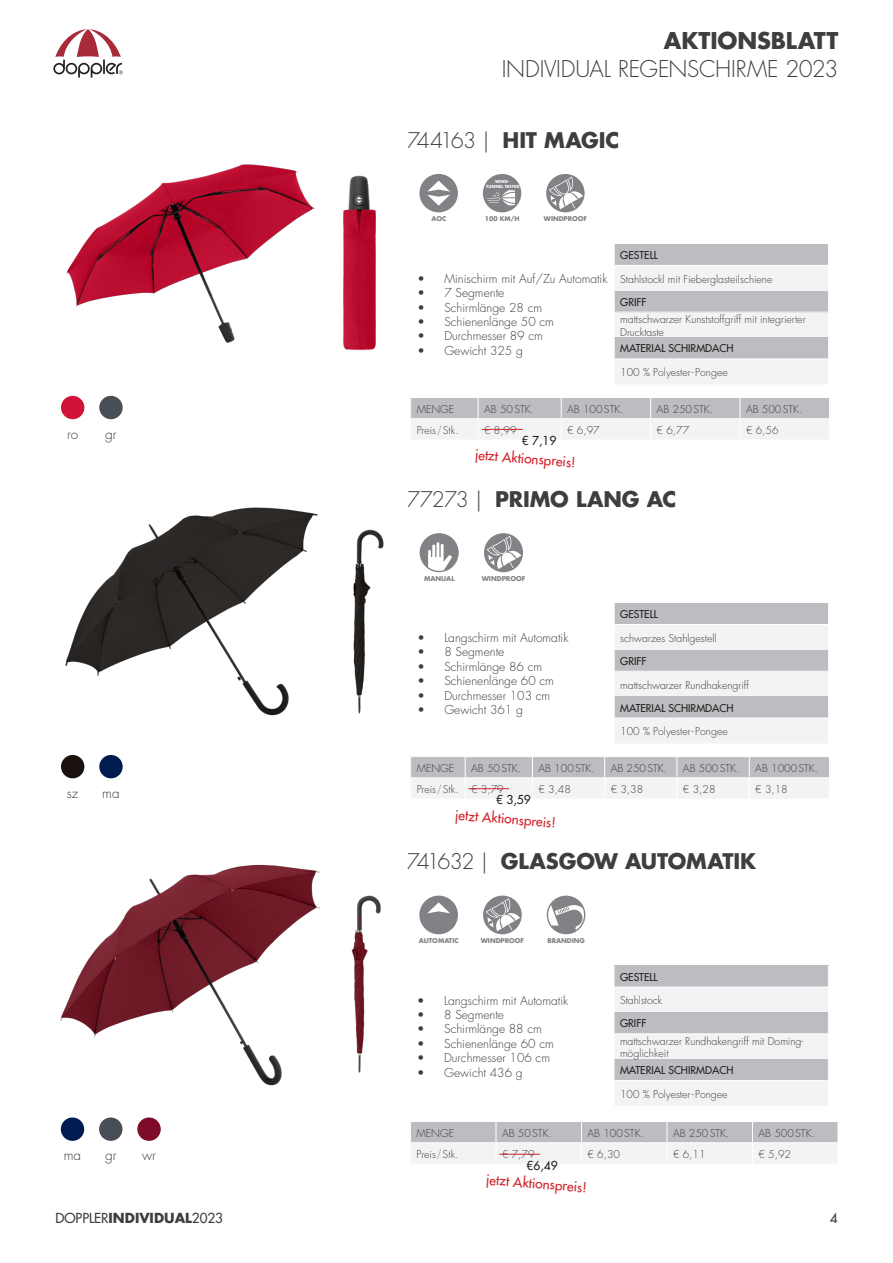
<style>
.page{position:relative;width:893px;height:1263px;background:#fff}
.page>*{position:absolute;margin:0;border:0;box-sizing:border-box;transform-origin:0 0}
.Headline{font:300 22.5px "Futura Std";letter-spacing:-.015em;color:#3e3e3f}
.Headline-2{font:700 22.5px "Futura Std";letter-spacing:-.005em;color:#3e3e3f}
.Headline-3{font:700 21px "Futura Std";letter-spacing:-.005em;color:#3e3e3f}
.t1{font:500 13.5px "Futura Std";color:#d12229}
.t2{font:500 13.5px "Futura Std";color:#3e3e3f}
.t3{font:300 13.5px "Futura Std";color:#3e3e3f}
.t4{font:300 12px "Futura Std";color:#3e3e3f}
.t5{font:500 12px "Futura Std";color:#231f20}
.t6{font:300 10.5px/12.6px "Futura Std";color:#3e3e3f}
.t7{font:500 10.5px "Futura Std";color:#231f20}
.t8{font:700 6.45px "Futura Std";color:#808285}
.t9{font:700 6.3px "Futura Std";color:#7d8082}
.t10{font:700 4.05px/4.9px "Futura Std";letter-spacing:.02em;color:#fff;text-align:center}
.s1{font-weight:300}
.s2{font-weight:700}
</style>
<div class="page">
<img style="left:66px;top:164px;width:250px;height:179px">
<img style="left:65px;top:507px;width:253px;height:209px">
<img style="left:343px;top:175px;width:33px;height:176px">
<img style="left:353px;top:529px;width:31px;height:185px">
<div style="left:419px;top:174px;width:39px;height:38px;background:#808285;border-radius:50%"></div>
<svg style="left:427px;top:181px;width:23px;height:25px"></svg>
<div style="left:483px;top:174px;width:38px;height:38px;background:#808285;border-radius:50%"></div>
<svg style="left:487px;top:190px;width:29px;height:16px"></svg>
<div style="left:546px;top:174px;width:39px;height:38px;background:#808285;border-radius:50%"></div>
<svg style="left:549px;top:176px;width:34px;height:33px"></svg>
<div style="left:420px;top:533px;width:39px;height:39px;background:#808285;border-radius:50%"></div>
<svg style="left:428px;top:542px;width:24px;height:29px"></svg>
<div style="left:484px;top:533px;width:39px;height:39px;background:#808285;border-radius:50%"></div>
<svg style="left:487px;top:536px;width:34px;height:33px"></svg>
<div style="left:61px;top:396px;width:23px;height:23px;background:#d11337;border-radius:50%"></div>
<div style="left:99px;top:396px;width:24px;height:23px;background:#484e56;border-radius:50%"></div>
<div style="left:61px;top:755px;width:23px;height:23px;background:#1a120f;border-radius:50%"></div>
<div style="left:99px;top:755px;width:24px;height:23px;background:#001b50;border-radius:50%"></div>
<svg style="left:614px;top:244px;width:215px;height:140px"></svg>
<svg style="left:614px;top:603px;width:215px;height:140px"></svg>
<svg style="left:410px;top:397px;width:419px;height:42px"></svg>
<svg style="left:410px;top:757px;width:419px;height:41px"></svg>
<svg style="left:53px;top:29px;width:70px;height:49px"></svg>
<hr style="left:482px;top:429px;width:41px;height:1px;background:#d1232a">
<hr style="left:468px;top:788px;width:41px;height:1px;background:#d1232a">
<img style="left:60px;top:864px;width:260px;height:222px">
<img style="left:351px;top:895px;width:30px;height:178px">
<div style="left:419px;top:896px;width:39px;height:38px;background:#808285;border-radius:50%"></div>
<svg style="left:427px;top:902px;width:23px;height:11px"></svg>
<div style="left:483px;top:896px;width:39px;height:38px;background:#808285;border-radius:50%"></div>
<svg style="left:486px;top:898px;width:34px;height:33px"></svg>
<div style="left:547px;top:896px;width:38px;height:38px;background:#808285;border-radius:50%"></div>
<svg style="left:548px;top:905px;width:36px;height:25px"></svg>
<div style="left:61px;top:1117px;width:23px;height:24px;background:#001b50;border-radius:50%"></div>
<div style="left:99px;top:1117px;width:23px;height:24px;background:#484e56;border-radius:50%"></div>
<div style="left:137px;top:1117px;width:24px;height:24px;background:#7e0b28;border-radius:50%"></div>
<svg style="left:614px;top:966px;width:215px;height:140px"></svg>
<svg style="left:410px;top:1121px;width:428px;height:42px"></svg>
<hr style="left:499px;top:1154px;width:41px;height:1px;background:#d1232a">
<p class="Headline-2" style="left:664px;top:26px;width:176px">AKTIONSBLATT</p>
<p class="Headline" style="left:502px;top:55px;width:338px">INDIVIDUAL REGENSCHIRME 2023</p>
<p class="Headline-3" style="left:407px;top:126px;width:214px"><span class="s1">744163 |</span> HIT MAGIC</p>
<p class="t3" style="left:67px;top:425px;width:13px">ro</p>
<p class="t3" style="left:105px;top:425px;width:13px">gr</p>
<p class="t3" style="left:67px;top:785px;width:13px">sz</p>
<p class="t3" style="left:102px;top:785px;width:19px">ma</p>
<p class="t3" style="left:64px;top:1147px;width:19px">ma</p>
<p class="t3" style="left:105px;top:1147px;width:13px">gr</p>
<p class="t3" style="left:142px;top:1147px;width:15px">wr</p>
<p class="t10" style="left:486px;top:179px;width:35px">WIND-<br>TUNNEL TESTED</p>
<p class="t9" style="left:485px;top:214px;width:36px">100 KM/H</p>
<p class="t8" style="left:431px;top:215px;width:16px">AOC</p>
<p class="t8" style="left:483px;top:215px;width:39px">XXX KM/H</p>
<p class="t8" style="left:544px;top:215px;width:45px">WINDPROOF</p>
<p class="t4" style="left:417px;top:271px;width:192px">• Minischirm mit Auf/Zu Automatik</p>
<p class="t4" style="left:417px;top:286px;width:88px">• 7 Segmente</p>
<p class="t4" style="left:417px;top:300px;width:126px">• Schirmlänge 28 cm</p>
<p class="t4" style="left:417px;top:314px;width:138px">• Schienenlänge 50 cm</p>
<p class="t4" style="left:417px;top:329px;width:127px">• Durchmesser 89 cm</p>
<p class="t4" style="left:417px;top:343px;width:107px">• Gewicht 325 g</p>
<p class="t7" style="left:620px;top:248px;width:39px">GESTELL</p>
<p class="t6" style="left:620px;top:273px;width:154px">Stahlstockl mit Fieberglasteilschiene</p>
<p class="t7" style="left:620px;top:295px;width:28px">GRIFF</p>
<p class="t6" style="left:620px;top:313px;width:187px">mattschwarzer Kunststoffgriff mit integrierter<br>Drucktaste</p>
<p class="t7" style="left:620px;top:342px;width:115px">MATERIAL SCHIRMDACH</p>
<p class="t6" style="left:620px;top:366px;width:109px">100 % Polyester- Pongee</p>
<p class="t6" style="left:417px;top:403px;width:39px">MENGE</p>
<p class="t6" style="left:484px;top:403px;width:51px">AB 50STK.</p>
<p class="t6" style="left:567px;top:403px;width:58px">AB 100STK.</p>
<p class="t6" style="left:657px;top:403px;width:58px">AB 250STK.</p>
<p class="t6" style="left:746px;top:403px;width:58px">AB 500STK.</p>
<p class="t6" style="left:417px;top:424px;width:44px">Preis/ Stk.</p>
<p class="t6" style="left:484px;top:424px;width:34px">€ 8,99</p>
<p class="t6" style="left:567px;top:424px;width:34px">€ 6,97</p>
<p class="t6" style="left:657px;top:424px;width:34px">€ 6,77</p>
<p class="t6" style="left:746px;top:424px;width:34px">€ 6,56</p>
<p class="t5" style="left:522px;top:433px;width:36px">€ 7,19</p>
<p class="t1" style="left:476px;top:446px;width:102px;rotate:4deg">jetzt Aktionspreis!</p>
<p class="Headline-3" style="left:407px;top:485px;width:271px"><span class="s1">77273 |</span> PRIMO LANG AC</p>
<p class="t8" style="left:424px;top:575px;width:32px">MANUAL</p>
<p class="t8" style="left:482px;top:575px;width:45px">WINDPROOF</p>
<p class="t4" style="left:417px;top:630px;width:153px">• Langschirm mit Automatik</p>
<p class="t4" style="left:417px;top:645px;width:88px">• 8 Segmente</p>
<p class="t4" style="left:417px;top:659px;width:126px">• Schirmlänge 86 cm</p>
<p class="t4" style="left:417px;top:673px;width:138px">• Schienenlänge 60 cm</p>
<p class="t4" style="left:417px;top:688px;width:134px">• Durchmesser 103 cm</p>
<p class="t4" style="left:417px;top:702px;width:107px">• Gewicht 361 g</p>
<p class="t7" style="left:620px;top:607px;width:39px">GESTELL</p>
<p class="t6" style="left:620px;top:632px;width:98px">schwarzes Stahlgestell</p>
<p class="t7" style="left:620px;top:654px;width:28px">GRIFF</p>
<p class="t6" style="left:620px;top:679px;width:130px">mattschwarzer Rundhakengriff</p>
<p class="t7" style="left:620px;top:701px;width:115px">MATERIAL SCHIRMDACH</p>
<p class="t6" style="left:620px;top:725px;width:109px">100 % Polyester- Pongee</p>
<p class="t6" style="left:417px;top:762px;width:39px">MENGE</p>
<p class="t6" style="left:471px;top:762px;width:51px">AB 50STK.</p>
<p class="t6" style="left:538px;top:762px;width:58px">AB 100STK.</p>
<p class="t6" style="left:611px;top:762px;width:58px">AB 250STK.</p>
<p class="t6" style="left:683px;top:762px;width:58px">AB 500STK.</p>
<p class="t6" style="left:755px;top:762px;width:64px">AB 1000STK.</p>
<p class="t6" style="left:417px;top:783px;width:44px">Preis/ Stk.</p>
<p class="t6" style="left:471px;top:783px;width:34px">€ 3,79</p>
<p class="t6" style="left:538px;top:783px;width:34px">€ 3,48</p>
<p class="t6" style="left:611px;top:783px;width:34px">€ 3,38</p>
<p class="t6" style="left:683px;top:783px;width:34px">€ 3,28</p>
<p class="t6" style="left:755px;top:783px;width:34px">€ 3,18</p>
<p class="t5" style="left:496px;top:792px;width:36px">€ 3,59</p>
<p class="t1" style="left:456px;top:807px;width:102px;rotate:4deg">jetzt Aktionspreis!</p>
<p class="Headline-3" style="left:407px;top:847px;width:351px"><span class="s1">741632 |</span> GLASGOW AUTOMATIK</p>
<p class="t8" style="left:419px;top:937px;width:41px">AUTOMATIC</p>
<p class="t8" style="left:481px;top:937px;width:45px">WINDPROOF</p>
<p class="t8" style="left:547px;top:937px;width:39px">BRANDING</p>
<p class="t4" style="left:417px;top:993px;width:153px">• Langschirm mit Automatik</p>
<p class="t4" style="left:417px;top:1007px;width:88px">• 8 Segmente</p>
<p class="t4" style="left:417px;top:1022px;width:126px">• Schirmlänge 88 cm</p>
<p class="t4" style="left:417px;top:1036px;width:138px">• Schienenlänge 60 cm</p>
<p class="t4" style="left:417px;top:1050px;width:134px">• Durchmesser 106 cm</p>
<p class="t4" style="left:417px;top:1065px;width:107px">• Gewicht 436 g</p>
<p class="t7" style="left:620px;top:970px;width:39px">GESTELL</p>
<p class="t6" style="left:620px;top:994px;width:44px">Stahlstock</p>
<p class="t7" style="left:620px;top:1017px;width:28px">GRIFF</p>
<p class="t6" style="left:620px;top:1035px;width:185px">mattschwarzer Rundhakengriff mit Doming&shy;möglichkeit</p>
<p class="t7" style="left:620px;top:1064px;width:115px">MATERIAL SCHIRMDACH</p>
<p class="t6" style="left:620px;top:1088px;width:109px">100 % Polyester- Pongee</p>
<p class="t6" style="left:416px;top:1127px;width:39px">MENGE</p>
<p class="t6" style="left:502px;top:1127px;width:51px">AB 50STK.</p>
<p class="t6" style="left:587px;top:1127px;width:58px">AB 100STK.</p>
<p class="t6" style="left:673px;top:1127px;width:58px">AB 250STK.</p>
<p class="t6" style="left:758px;top:1127px;width:58px">AB 500STK.</p>
<p class="t6" style="left:416px;top:1148px;width:44px">Preis/ Stk.</p>
<p class="t6" style="left:502px;top:1148px;width:34px">€ 7,79</p>
<p class="t6" style="left:587px;top:1148px;width:34px">€ 6,30</p>
<p class="t6" style="left:673px;top:1148px;width:34px">€ 6,11</p>
<p class="t6" style="left:758px;top:1148px;width:34px">€ 5,92</p>
<p class="t5" style="left:527px;top:1157px;width:33px">€6,49</p>
<p class="t1" style="left:487px;top:1171px;width:102px;rotate:4deg">jetzt Aktionspreis!</p>
<p class="t2" style="left:55px;top:1210px;width:169px">DOPPLER<span class="s2">INDIVIDUAL</span>2023</p>
<p class="t2" style="left:830px;top:1210px;width:9px">4</p>
</div>
